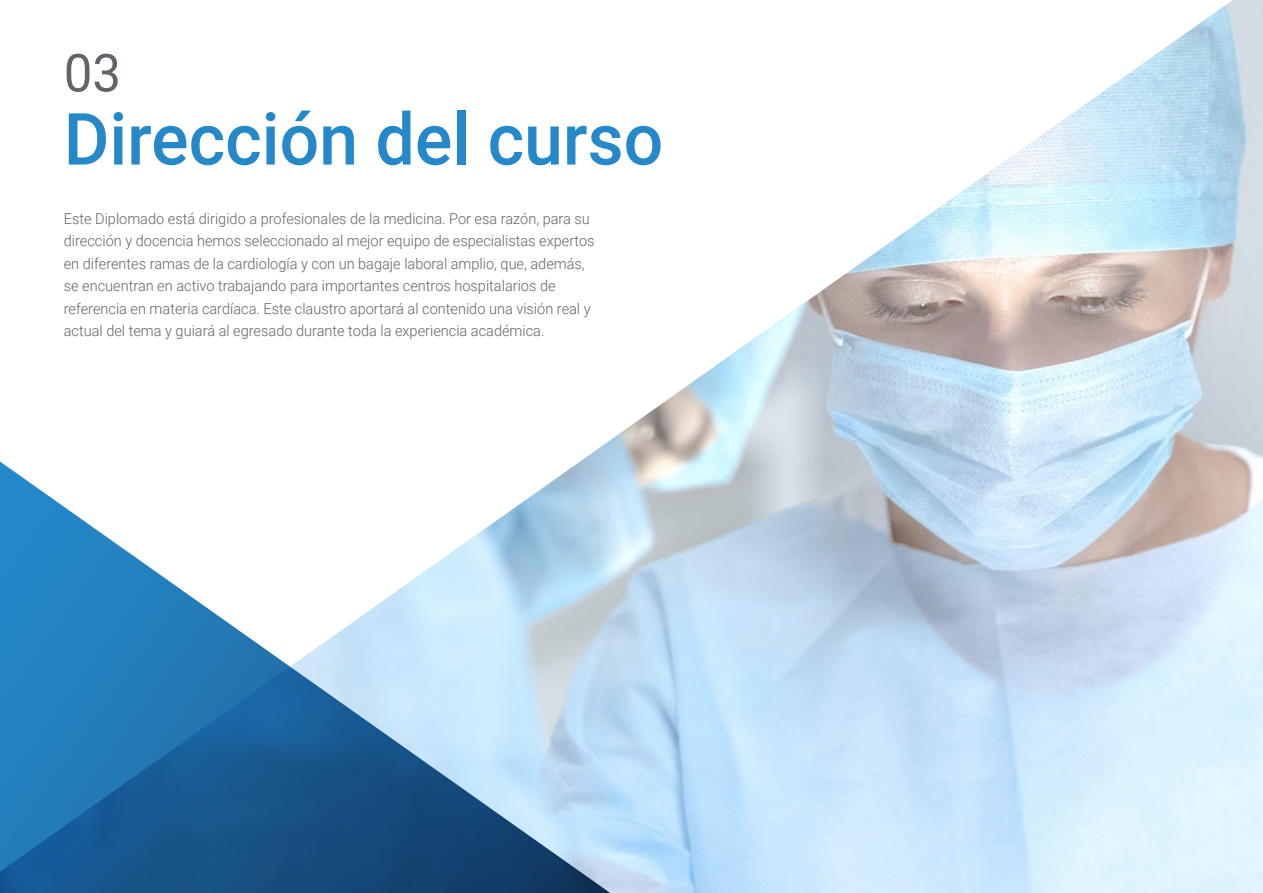
<style>
.page{position:relative;width:1263px;height:893px;background:#fff}
.page>*{position:absolute;margin:0;border:0;box-sizing:border-box;transform-origin:0 0}
.t1{font:500 72px "Roboto";color:#2488c9}
.t2{font:52.5px "Roboto";color:#61646a}
.t3{font:300 15px/22.5px "Roboto";color:#61646a}
</style>
<div class="page">
<img style="left:602px;top:0;width:661px;height:893px">
<svg style="left:0;top:446px;width:640px;height:447px"></svg>
<h2 class="t2" style="left:64px;top:36px;width:59px">03</h2>
<h1 class="t1" style="left:64px;top:89px;width:601px">Dirección del curso</h1>
<p class="t3" style="left:64px;top:207px;width:532px">Este Diplomado está dirigido a profesionales de la medicina. Por esa razón, para su dirección y docencia hemos seleccionado al mejor equipo de especialistas expertos en diferentes ramas de la cardiología y con un bagaje laboral amplio, que, además, se encuentran en activo trabajando para importantes centros hospitalarios de referencia en materia cardíaca. Este claustro aportará al contenido una visión real y actual del tema y guiará al egresado durante toda la experiencia académica.</p>
</div>
